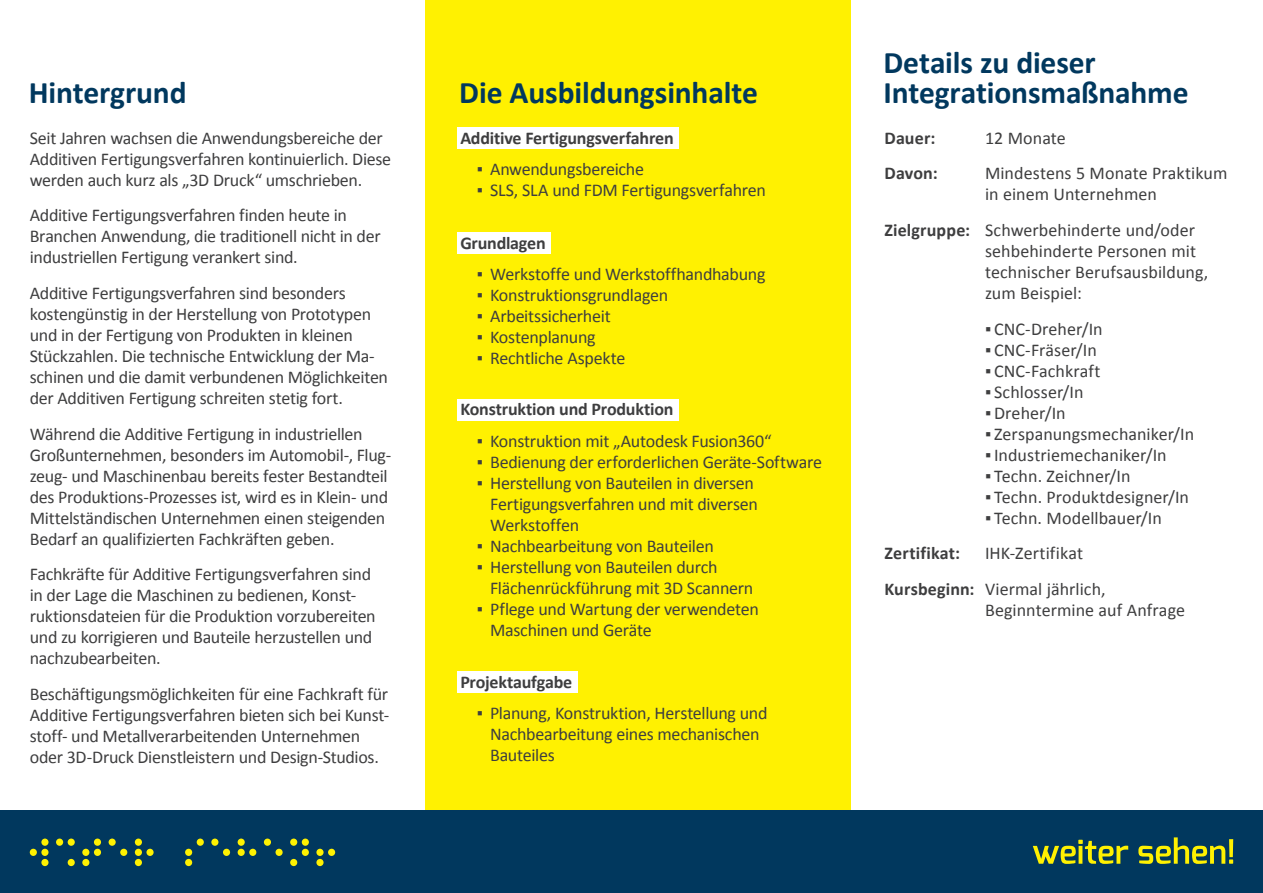
<style>
.page{position:relative;width:1263px;height:893px;background:#fff}
.page>*{position:absolute;margin:0;border:0;box-sizing:border-box;transform-origin:0 0}
.t1{font:700 31.5px "Calibri";letter-spacing:-.005em;color:#01385e}
.t2{font:18px/21px "Calibri";letter-spacing:-.015em;color:#3e3e3f}
.t3{font:18px/21px "Calibri";letter-spacing:.005em;color:#3e3e3f}
.t4{font:700 18px "Calibri";letter-spacing:-.01em;color:#3e3e3f}
.t5{font:700 18px "Calibri";letter-spacing:.01em;color:#3e3e3f}
.s1{font-weight:700}
</style>
<div class="page">
<div style="left:425px;top:0;width:425px;height:893px;background:#fff101"></div>
<div style="left:457px;top:128px;width:221px;height:21px;background:#fff"></div>
<div style="left:457px;top:233px;width:94px;height:21px;background:#fff"></div>
<div style="left:457px;top:399px;width:221px;height:22px;background:#fff"></div>
<div style="left:457px;top:671px;width:121px;height:22px;background:#fff"></div>
<div style="left:0;top:810px;width:1263px;height:83px;background:#01385e"></div>
<div style="left:30px;top:849px;width:7px;height:7px;background:#fff101;border-radius:50%"></div>
<svg style="left:41px;top:849px;width:8px;height:7px"></svg>
<div style="left:41px;top:838px;width:8px;height:8px;background:#fff101;border-radius:50%"></div>
<div style="left:41px;top:859px;width:8px;height:7px;background:#fff101;border-radius:50%"></div>
<svg style="left:68px;top:859px;width:7px;height:7px"></svg>
<div style="left:56px;top:838px;width:7px;height:8px;background:#fff101;border-radius:50%"></div>
<div style="left:68px;top:838px;width:7px;height:8px;background:#fff101;border-radius:50%"></div>
<div style="left:82px;top:849px;width:7px;height:7px;background:#fff101;border-radius:50%"></div>
<svg style="left:94px;top:849px;width:7px;height:7px"></svg>
<div style="left:94px;top:838px;width:7px;height:8px;background:#fff101;border-radius:50%"></div>
<div style="left:82px;top:859px;width:7px;height:7px;background:#fff101;border-radius:50%"></div>
<svg style="left:120px;top:849px;width:7px;height:7px"></svg>
<div style="left:109px;top:838px;width:7px;height:8px;background:#fff101;border-radius:50%"></div>
<div style="left:135px;top:849px;width:7px;height:7px;background:#fff101;border-radius:50%"></div>
<svg style="left:146px;top:849px;width:8px;height:7px"></svg>
<div style="left:135px;top:838px;width:7px;height:8px;background:#fff101;border-radius:50%"></div>
<div style="left:135px;top:859px;width:7px;height:7px;background:#fff101;border-radius:50%"></div>
<div style="left:185px;top:849px;width:7px;height:7px;background:#fff101;border-radius:50%"></div>
<div style="left:197px;top:838px;width:7px;height:8px;background:#fff101;border-radius:50%"></div>
<div style="left:185px;top:859px;width:7px;height:7px;background:#fff101;border-radius:50%"></div>
<svg style="left:223px;top:849px;width:7px;height:7px"></svg>
<div style="left:211px;top:838px;width:7px;height:8px;background:#fff101;border-radius:50%"></div>
<div style="left:238px;top:849px;width:7px;height:7px;background:#fff101;border-radius:50%"></div>
<svg style="left:249px;top:849px;width:7px;height:7px"></svg>
<div style="left:238px;top:838px;width:7px;height:8px;background:#fff101;border-radius:50%"></div>
<svg style="left:275px;top:849px;width:8px;height:7px"></svg>
<div style="left:264px;top:838px;width:7px;height:8px;background:#fff101;border-radius:50%"></div>
<svg style="left:302px;top:849px;width:7px;height:7px"></svg>
<div style="left:302px;top:838px;width:7px;height:8px;background:#fff101;border-radius:50%"></div>
<div style="left:290px;top:838px;width:7px;height:8px;background:#fff101;border-radius:50%"></div>
<div style="left:290px;top:859px;width:7px;height:7px;background:#fff101;border-radius:50%"></div>
<div style="left:316px;top:849px;width:8px;height:7px;background:#fff101;border-radius:50%"></div>
<svg style="left:328px;top:849px;width:7px;height:7px"></svg>
<div style="left:316px;top:859px;width:8px;height:7px;background:#fff101;border-radius:50%"></div>
<svg style="left:1033px;top:840px;width:95px;height:24px"></svg>
<svg style="left:1138px;top:837px;width:95px;height:27px"></svg>
<p class="t1" style="left:29px;top:73px;width:159px">Hintergrund</p>
<p class="t1" style="left:459px;top:73px;width:300px">Die Ausbildungsinhalte</p>
<p class="t2" style="left:30px;top:127px;width:363px">Seit Jahren wachsen die Anwendungsbereiche der<br>Additiven Fertigungsverfahren kontinuierlich. Diese werden auch kurz als „3D Druck“ umschrieben.</p>
<p class="t2" style="left:30px;top:205px;width:352px">Additive Fertigungsverfahren finden heute in<br>Branchen Anwendung, die traditionell nicht in der industriellen Fertigung verankert sind.</p>
<p class="t2" style="left:30px;top:283px;width:360px">Additive Fertigungsverfahren sind besonders kostengünstig in der Herstellung von Prototypen und in der Fertigung von Produkten in kleinen Stückzahlen. Die technische Entwicklung der Ma&shy;schinen und die damit verbundenen Möglichkeiten der Additiven Fertigung schreiten stetig fort.</p>
<p class="t2" style="left:30px;top:423px;width:363px">Während die Additive Fertigung in industriellen Großunternehmen, besonders im Automobil-, Flug&shy;zeug- und Maschinenbau bereits fester Bestandteil des Produktions-Prozesses ist, wird es in Klein- und Mittelständischen Unternehmen einen steigenden Bedarf an qualifizierten Fachkräften geben.</p>
<p class="t2" style="left:30px;top:564px;width:347px">Fachkräfte für Additive Fertigungsverfahren sind in der Lage die Maschinen zu bedienen, Konst&shy;ruktionsdateien für die Produktion vorzubereiten und zu korrigieren und Bauteile herzustellen und nachzubearbeiten.</p>
<p class="t2" style="left:30px;top:684px;width:361px">Beschäftigungsmöglichkeiten für eine Fachkraft für Additive Fertigungsverfahren bieten sich bei Kunst&shy;stoff- und Metallverarbeitenden Unternehmen oder 3D-Druck Dienstleistern und Design-Studios.</p>
<p class="t4" style="left:460px;top:126px;width:215px">Additive Fertigungsverfahren</p>
<p class="t2" style="left:477px;top:159px;width:169px">▪ Anwendungsbereiche</p>
<p class="t2" style="left:477px;top:180px;width:291px">▪ SLS, SLA und FDM Fertigungsverfahren</p>
<p class="t4" style="left:460px;top:231px;width:87px">Grundlagen</p>
<p class="t2" style="left:477px;top:264px;width:290px">▪ Werkstoffe und Werkstoffhandhabung</p>
<p class="t2" style="left:477px;top:285px;width:193px">▪ Konstruktionsgrundlagen</p>
<p class="t2" style="left:477px;top:306px;width:135px">▪ Arbeitssicherheit</p>
<p class="t2" style="left:477px;top:327px;width:120px">▪ Kostenplanung</p>
<p class="t2" style="left:477px;top:348px;width:150px">▪ Rechtliche Aspekte</p>
<p class="t4" style="left:460px;top:398px;width:215px">Konstruktion und Produktion</p>
<p class="t2" style="left:477px;top:431px;width:296px">▪ Konstruktion mit „Autodesk Fusion360“</p>
<p class="t2" style="left:477px;top:452px;width:347px">▪ Bedienung der erforderlichen Geräte-Software</p>
<p class="t2" style="left:490px;top:473px;width:269px;text-indent:-13px">▪ Herstellung von Bauteilen in diversen<br>Fertigungsverfahren und mit diversen<br>Werkstoffen</p>
<p class="t2" style="left:477px;top:536px;width:239px">▪ Nachbearbeitung von Bauteilen</p>
<p class="t2" style="left:490px;top:557px;width:265px;text-indent:-13px">▪ Herstellung von Bauteilen durch<br>Flächenrückführung mit 3D Scannern</p>
<p class="t2" style="left:490px;top:599px;width:270px;text-indent:-13px">▪ Pflege und Wartung der verwendeten<br>Maschinen und Geräte</p>
<p class="t4" style="left:460px;top:670px;width:114px">Projektaufgabe</p>
<p class="t2" style="left:490px;top:703px;width:279px;text-indent:-13px">▪ Planung, Konstruktion, Herstellung und<br>Nachbearbeitung eines mechanischen<br>Bauteiles</p>
<p class="t1" style="left:883px;top:43px;width:214px">Details zu dieser</p>
<p class="t1" style="left:883px;top:73px;width:307px">Integrationsmaßnahme</p>
<p class="t4" style="left:884px;top:126px;width:52px">Dauer:</p>
<p class="t3" style="left:985px;top:127px;width:82px">12 Monate</p>
<p class="t4" style="left:884px;top:162px;width:55px">Davon:</p>
<p class="t2" style="left:985px;top:163px;width:244px">Mindestens 5 Monate Praktikum in einem Unternehmen</p>
<p class="t3" style="left:985px;top:220px;width:225px;text-indent:-100px"><span class="s1">Zielgruppe:</span> Schwerbehinderte und/oder sehbehinderte Personen mit technischer Berufsausbildung, zum Beispiel:</p>
<p class="t3" style="left:985px;top:318px;width:119px">▪ CNC-Dreher/In</p>
<p class="t3" style="left:985px;top:339px;width:113px">▪ CNC-Fräser/In</p>
<p class="t3" style="left:985px;top:360px;width:117px">▪ CNC-Fachkraft</p>
<p class="t3" style="left:985px;top:381px;width:100px">▪ Schlosser/In</p>
<p class="t3" style="left:985px;top:402px;width:82px">▪Dreher/In</p>
<p class="t2" style="left:985px;top:423px;width:211px">▪ Zerspanungsmechaniker/In</p>
<p class="t3" style="left:985px;top:444px;width:183px">▪Industriemechaniker/In</p>
<p class="t3" style="left:985px;top:465px;width:147px">▪ Techn. Zeichner/In</p>
<p class="t2" style="left:985px;top:486px;width:206px">▪ Techn. Produktdesigner/In</p>
<p class="t3" style="left:985px;top:507px;width:178px">▪ Techn. Modellbauer/In</p>
<p class="t5" style="left:884px;top:542px;width:77px">Zertifikat:</p>
<p class="t3" style="left:985px;top:543px;width:100px">IHK-Zertifikat</p>
<p class="t3" style="left:985px;top:579px;width:202px;text-indent:-100px"><span class="s1">Kursbeginn:</span> Viermal jährlich,<br>Beginntermine auf Anfrage</p>
</div>
